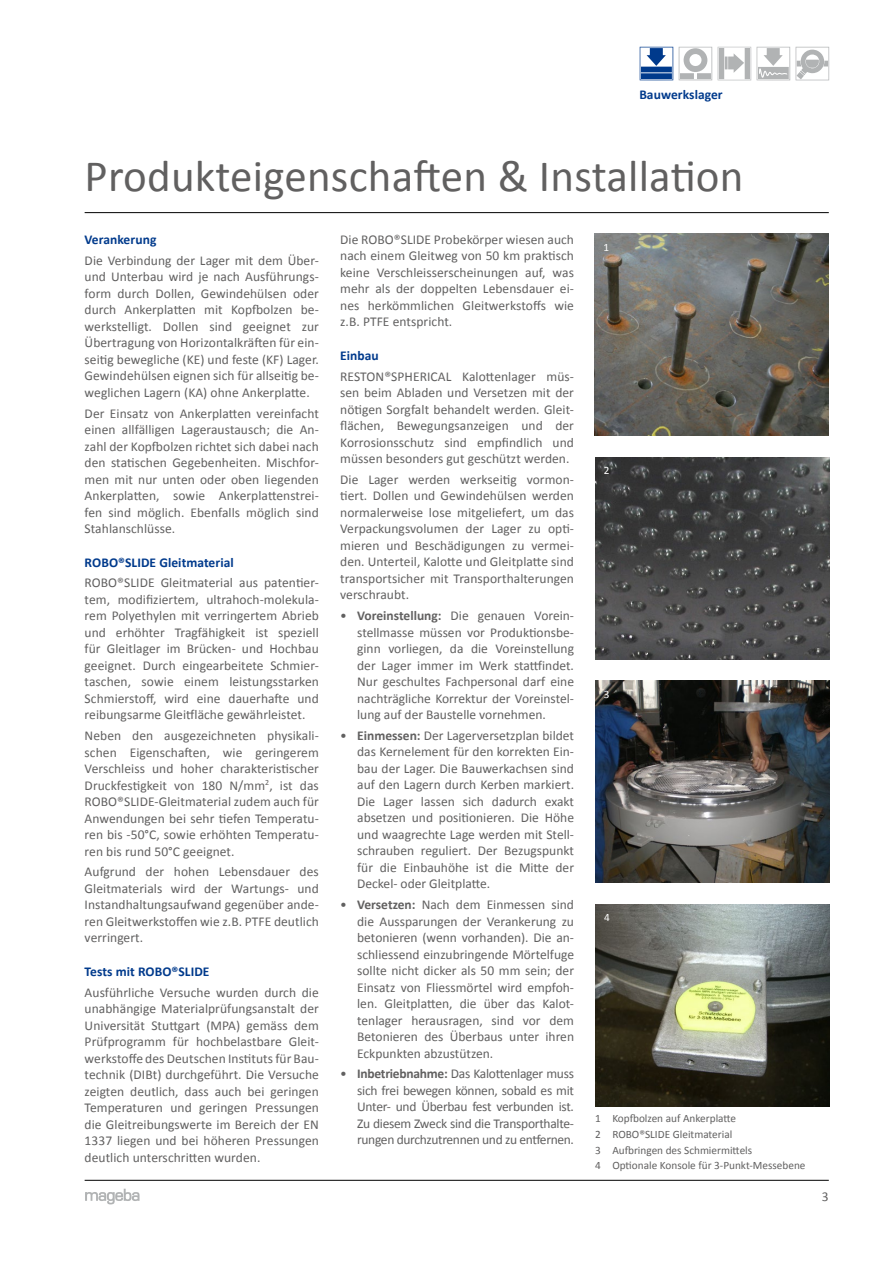
<style>
.page{position:relative;width:893px;height:1263px;background:#fff}
.page>*{position:absolute;margin:0;border:0;box-sizing:border-box;transform-origin:0 0}
.t1{font:45px "Calibri";letter-spacing:.005em;color:#616060}
.t2{font:13.5px/16.5px "Calibri";letter-spacing:.005em;color:#616060;text-align:justify}
.t3{font:700 13.5px "Calibri";letter-spacing:.005em;color:#003a8c}
.t4{font:11.25px/15.6px "Calibri";color:#616060}
.t5{font:11.25px "Calibri";color:#fff}
.s1{font-weight:700}
</style>
<div class="page">
<hr style="left:85px;top:1180px;width:744px;height:1px;background:#000">
<hr style="left:85px;top:212px;width:744px;height:1px;background:#000">
<svg style="left:85px;top:1189px;width:55px;height:15px"></svg>
<svg style="left:679px;top:47px;width:33px;height:33px"></svg>
<svg style="left:640px;top:47px;width:33px;height:34px"></svg>
<svg style="left:757px;top:47px;width:33px;height:33px"></svg>
<svg style="left:796px;top:47px;width:34px;height:33px"></svg>
<svg style="left:796px;top:72px;width:8px;height:7px"></svg>
<svg style="left:718px;top:47px;width:33px;height:33px"></svg>
<img style="left:595px;top:234px;width:234px;height:202px">
<img style="left:595px;top:457px;width:234px;height:202px">
<img style="left:595px;top:681px;width:234px;height:202px">
<img style="left:595px;top:904px;width:234px;height:202px">
<p class="t3" style="left:639px;top:85px;width:85px">Bauwerkslager</p>
<h1 class="t1" style="left:85px;top:145px;width:660px">Produkteigenschaften &amp; Installation</h1>
<p class="t3" style="left:85px;top:230px;width:73px">Verankerung</p>
<p class="t2" style="left:85px;top:252px;width:236px">Die Verbindung der Lager mit dem Über&shy;und Unterbau wird je nach Ausführungs&shy;form durch Dollen, Gewindehülsen oder durch Ankerplatten mit Kopfbolzen be&shy;werkstelligt. Dollen sind geeignet zur Übertragung von Horizontalkräften für ein&shy;seitig bewegliche (KE) und feste (KF) Lager.<br>Gewindehülsen eignen sich für allseitig be&shy;weglichen Lagern (KA) ohne Ankerplatte.</p>
<p class="t2" style="left:85px;top:404px;width:236px">Der Einsatz von Ankerplatten vereinfacht einen allfälligen Lageraustausch; die An&shy;zahl der Kopfbolzen richtet sich dabei nach den statischen Gegebenheiten. Mischfor&shy;men mit nur unten oder oben liegenden Ankerplatten, sowie Ankerplattenstrei&shy;fen sind möglich. Ebenfalls möglich sind Stahlanschlüsse.</p>
<p class="t3" style="left:85px;top:552px;width:151px">ROBO®SLIDE Gleitmaterial</p>
<p class="t2" style="left:85px;top:574px;width:236px">ROBO®SLIDE Gleitmaterial aus patentier&shy;tem, modifiziertem, ultrahoch-molekula&shy;rem Polyethylen mit verringertem Abrieb und erhöhter Tragfähigkeit ist speziell für Gleitlager im Brücken- und Hochbau geeignet. Durch eingearbeitete Schmier&shy;taschen, sowie einem leistungsstarken Schmierstoff, wird eine dauerhafte und reibungsarme Gleitfläche gewährleistet.</p>
<p class="t2" style="left:85px;top:727px;width:236px">Neben den ausgezeichneten physikali&shy;schen Eigenschaften, wie geringerem Verschleiss und hoher charakteristischer Druckfestigkeit von 180 N/mm<sup>2</sup>, ist das ROBO®SLIDE-Gleitmaterial zudem auch für Anwendungen bei sehr tiefen Temperatu&shy;ren bis -50°C, sowie erhöhten Temperatu&shy;ren bis rund 50°C geeignet.</p>
<p class="t2" style="left:85px;top:863px;width:236px">Aufgrund der hohen Lebensdauer des Gleitmaterials wird der Wartungs- und Instandhaltungsaufwand gegenüber ande&shy;ren Gleitwerkstoffen wie z.B. PTFE deutlich verringert.</p>
<p class="t3" style="left:85px;top:962px;width:126px">Tests mit ROBO®SLIDE</p>
<p class="t2" style="left:85px;top:983px;width:236px">Ausführliche Versuche wurden durch die unabhängige Materialprüfungsanstalt der Universität Stuttgart (MPA) gemäss dem Prüfprogramm für hochbelastbare Gleit&shy;werkstoffe des Deutschen Instituts für Bau&shy;technik (DIBt) durchgeführt. Die Versuche zeigten deutlich, dass auch bei geringen Temperaturen und geringen Pressungen die Gleitreibungswerte im Bereich der EN 1337 liegen und bei höheren Pressungen deutlich unterschritten wurden.</p>
<p class="t2" style="left:340px;top:231px;width:235px">Die ROBO®SLIDE Probekörper wiesen auch nach einem Gleitweg von 50 km praktisch keine Verschleisserscheinungen auf, was mehr als der doppelten Lebensdauer ei&shy;nes herkömmlichen Gleitwerkstoffs wie z.B. PTFE entspricht.</p>
<p class="t3" style="left:340px;top:346px;width:40px">Einbau</p>
<p class="t2" style="left:340px;top:368px;width:235px">RESTON®SPHERICAL Kalottenlager müs&shy;sen beim Abladen und Versetzen mit der nötigen Sorgfalt behandelt werden. Gleit&shy;flächen, Bewegungsanzeigen und der Korrosionsschutz sind empfindlich und müssen besonders gut geschützt werden.</p>
<p class="t2" style="left:340px;top:471px;width:235px">Die Lager werden werkseitig vormon&shy;tiert. Dollen und Gewindehülsen werden normalerweise lose mitgeliefert, um das Verpackungsvolumen der Lager zu opti&shy;mieren und Beschädigungen zu vermei&shy;den. Unterteil, Kalotte und Gleitplatte sind transportsicher mit Transporthalterungen verschraubt.</p>
<p class="t2" style="left:357px;top:607px;width:218px;text-indent:-17px">• <span class="s1">Voreinstellung:</span> Die genauen Vorein&shy;stellmasse müssen vor Produktionsbe&shy;ginn vorliegen, da die Voreinstellung der Lager immer im Werk stattfindet.<br>Nur geschultes Fachpersonal darf eine nachträgliche Korrektur der Voreinstel&shy;lung auf der Baustelle vornehmen.</p>
<p class="t2" style="left:357px;top:727px;width:218px;text-indent:-17px">• <span class="s1">Einmessen:</span> Der Lagerversetzplan bildet das Kernelement für den korrekten Ein&shy;bau der Lager. Die Bauwerkachsen sind auf den Lagern durch Kerben markiert.<br>Die Lager lassen sich dadurch exakt absetzen und positionieren. Die Höhe und waagrechte Lage werden mit Stell&shy;schrauben reguliert. Der Bezugspunkt für die Einbauhöhe ist die Mitte der Deckel- oder Gleitplatte.</p>
<p class="t2" style="left:357px;top:896px;width:218px;text-indent:-17px">• <span class="s1">Versetzen:</span> Nach dem Einmessen sind die Aussparungen der Verankerung zu betonieren (wenn vorhanden). Die an&shy;schliessend einzubringende Mörtelfuge sollte nicht dicker als 50 mm sein; der Einsatz von Fliessmörtel wird empfoh&shy;len. Gleitplatten, die über das Kalot&shy;tenlager herausragen, sind vor dem Betonieren des Überbaus unter ihren Eckpunkten abzustützen.</p>
<p class="t2" style="left:357px;top:1065px;width:218px;text-indent:-17px">• <span class="s1">Inbetriebnahme:</span> Das Kalottenlager muss sich frei bewegen können, sobald es mit Unter- und Überbau fest verbunden ist.<br>Zu diesem Zweck sind die Transporthalte&shy;rungen durchzutrennen und zu entfernen.</p>
<p class="t5" style="left:603px;top:239px;width:7px">1</p>
<p class="t5" style="left:604px;top:462px;width:7px">2</p>
<p class="t5" style="left:604px;top:686px;width:7px">3</p>
<p class="t5" style="left:604px;top:909px;width:7px">4</p>
<p class="t4" style="left:595px;top:1110px;width:212px">1 Kopfbolzen auf Ankerplatte<br>2 ROBO®SLIDE Gleitmaterial<br>3 Aufbringen des Schmiermittels<br>4 Optionale Konsole für 3-Punkt-Messebene</p>
<p class="t2" style="left:822px;top:1188px;width:8px">3</p>
</div>
